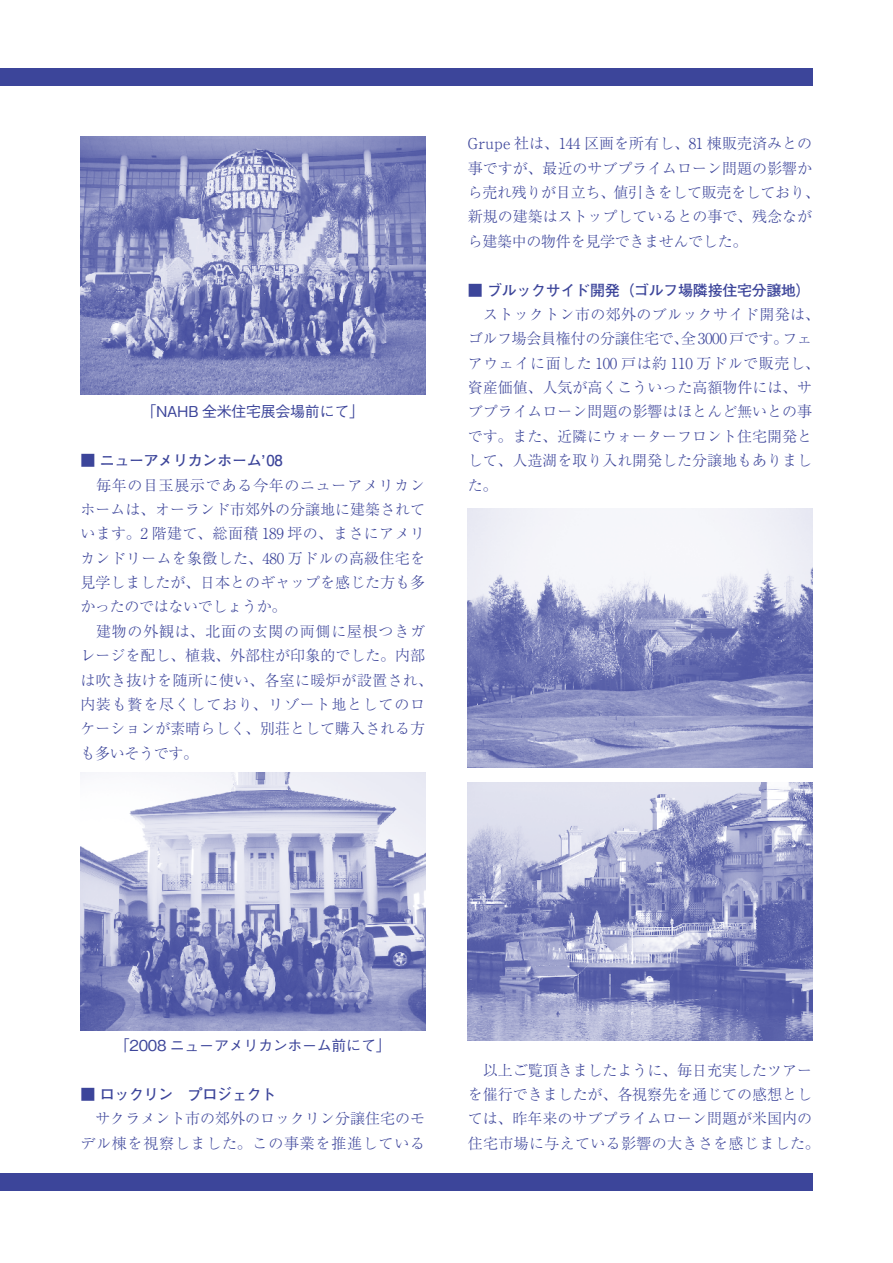
<style>
.page{position:relative;width:893px;height:1263px;background:#fff}
.page>*{position:absolute;margin:0;border:0;box-sizing:border-box;transform-origin:0 0}
.t1{font:300 15px/24.3px "Ryumin Pr 6";color:#3c459a}
.t2{font:300 15px/24.3px "Ryumin Pr 6";letter-spacing:.02em;color:#3c459a}
.t3{font:700 15px "Futo Go B101 Pr 5";letter-spacing:-.02em;color:#3c459a}
.t4{font:500 15px "Gothic BBB Pr 6";letter-spacing:-.02em;color:#3c459a}
</style>
<div class="page">
<div style="left:0;top:68px;width:812px;height:17px;background:#3c459a"></div>
<div style="left:0;top:1174px;width:812px;height:17px;background:#3c459a"></div>
<img style="left:81px;top:136px;width:344px;height:258px">
<img style="left:81px;top:772px;width:344px;height:259px">
<img style="left:468px;top:509px;width:344px;height:258px">
<img style="left:468px;top:782px;width:344px;height:259px">
<p class="t4" style="left:141px;top:400px;width:224px">「NAHB 全米住宅展会場前にて」</p>
<p class="t3" style="left:80px;top:448px;width:204px">■ ニューアメリカンホーム’08</p>
<p class="t2" style="left:80px;top:472px;width:354px">　毎年の目玉展示である今年のニューアメリカンホームは、オーランド市郊外の分譲地に建築されています。2 階建て、総面積 189 坪の、まさにアメリカンドリームを象徴した、480 万ドルの高級住宅を見学しましたが、日本とのギャップを感じた方も多かったのではないでしょうか。<br>　建物の外観は、北面の玄関の両側に屋根つきガレージを配し、植栽、外部柱が印象的でした。内部は吹き抜けを随所に使い、各室に暖炉が設置され、内装も贅を尽くしており、リゾート地としてのロケーションが素晴らしく、別荘として購入される方も多いそうです。</p>
<p class="t1" style="left:468px;top:131px;width:353px">Grupe 社は、144 区画を所有し、81 棟販売済みとの事ですが、最近のサブプライムローン問題の影響から売れ残りが目立ち、値引きをして販売をしており、新規の建築はストップしているとの事で、残念ながら建築中の物件を見学できませんでした。</p>
<p class="t3" style="left:468px;top:278px;width:345px">■ ブルックサイド開発（ゴルフ場隣接住宅分譲地）</p>
<p class="t1" style="left:468px;top:301px;width:353px">　ストックトン市の郊外のブルックサイド開発は、ゴルフ場会員権付の分譲住宅で、全 3000 戸です。フェアウェイに面した 100 戸は約 110 万ドルで販売し、資産価値、人気が高くこういった高額物件には、サブプライムローン問題の影響はほとんど無いとの事です。また、近隣にウォーターフロント住宅開発として、人造湖を取り入れ開発した分譲地もありました。</p>
<p class="t4" style="left:115px;top:1033px;width:277px">「2008 ニューアメリカンホーム前にて」</p>
<p class="t3" style="left:80px;top:1082px;width:198px">■ ロックリン　プロジェクト</p>
<p class="t1" style="left:80px;top:1106px;width:346px">　サクラメント市の郊外のロックリン分譲住宅のモデル棟を視察しました。この事業を推進している</p>
<p class="t1" style="left:468px;top:1057px;width:353px">　以上ご覧頂きましたように、毎日充実したツアーを催行できましたが、各視察先を通じての感想としては、昨年来のサブプライムローン問題が米国内の住宅市場に与えている影響の大きさを感じました。</p>
</div>
